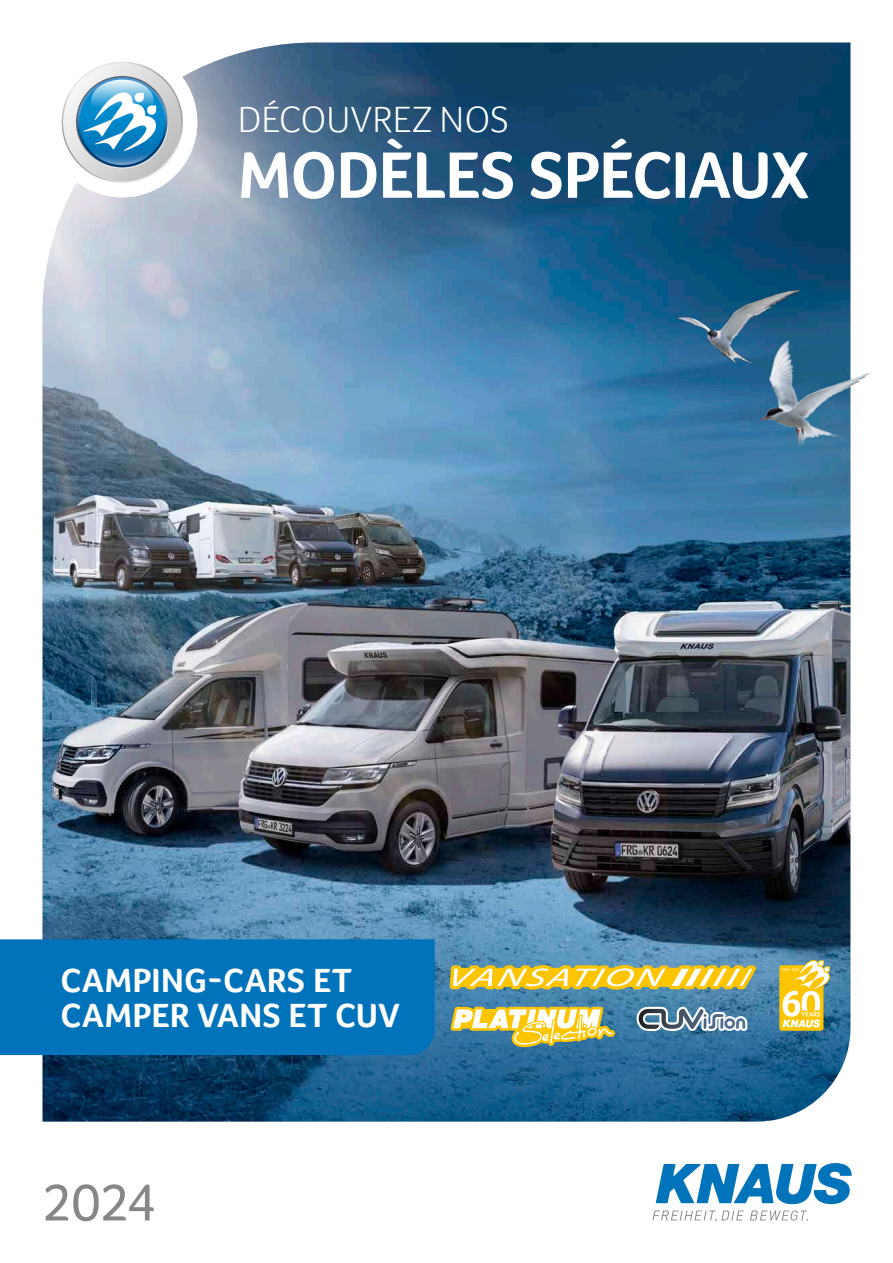
<style>
.page{position:relative;width:893px;height:1263px;background:#fff}
.page>*{position:absolute;margin:0;border:0;box-sizing:border-box;transform-origin:0 0}
.t1{font:700 67.5px "Foco";letter-spacing:-.015em;color:#fff}
.t2{font:54px "Foco";color:#878787}
.t3{font:300 37.5px "Foco";color:#fff}
.t4{font:700 34.5px/34.5px "Foco";letter-spacing:.01em;color:#fff}
</style>
<div class="page">
<img style="left:43px;top:43px;width:807px;height:1078px">
<svg style="left:750px;top:1210px;width:58px;height:10px"></svg>
<svg style="left:652px;top:1210px;width:92px;height:12px"></svg>
<svg style="left:656px;top:1163px;width:196px;height:41px"></svg>
<img style="left:738px;top:337px;width:133px;height:125px">
<img style="left:667px;top:269px;width:152px;height:117px">
<div style="left:0;top:939px;width:435px;height:116px;background:#0073bb"></div>
<div style="left:47px;top:47px;width:150px;height:150px;background:#fff;border-radius:50%"></div>
<svg style="left:62px;top:62px;width:121px;height:121px"></svg>
<svg style="left:63px;top:63px;width:118px;height:118px"></svg>
<svg style="left:77px;top:77px;width:90px;height:90px"></svg>
<div style="left:80px;top:80px;width:85px;height:85px;background:#0087c9;border-radius:43px"></div>
<svg style="left:83px;top:80px;width:78px;height:85px"></svg>
<div style="left:147px;top:105px;width:9px;height:10px;background:#fff;border-radius:5px"></div>
<div style="left:135px;top:93px;width:9px;height:9px;background:#fff;border-radius:5px"></div>
<svg style="left:450px;top:965px;width:306px;height:24px"></svg>
<svg style="left:450px;top:1007px;width:165px;height:40px"></svg>
<svg style="left:779px;top:960px;width:51px;height:71px"></svg>
<svg style="left:637px;top:1007px;width:110px;height:24px"></svg>
<p class="t3" style="left:238px;top:97px;width:272px">DÉCOUVREZ NOS</p>
<h1 class="t1" style="left:238px;top:135px;width:573px">MODÈLES SPÉCIAUX</h1>
<p class="t4" style="left:61px;top:963px;width:341px">CAMPING-CARS ET<br>CAMPER VANS ET CUV</p>
<h2 class="t2" style="left:43px;top:1166px;width:115px">2024</h2>
</div>
